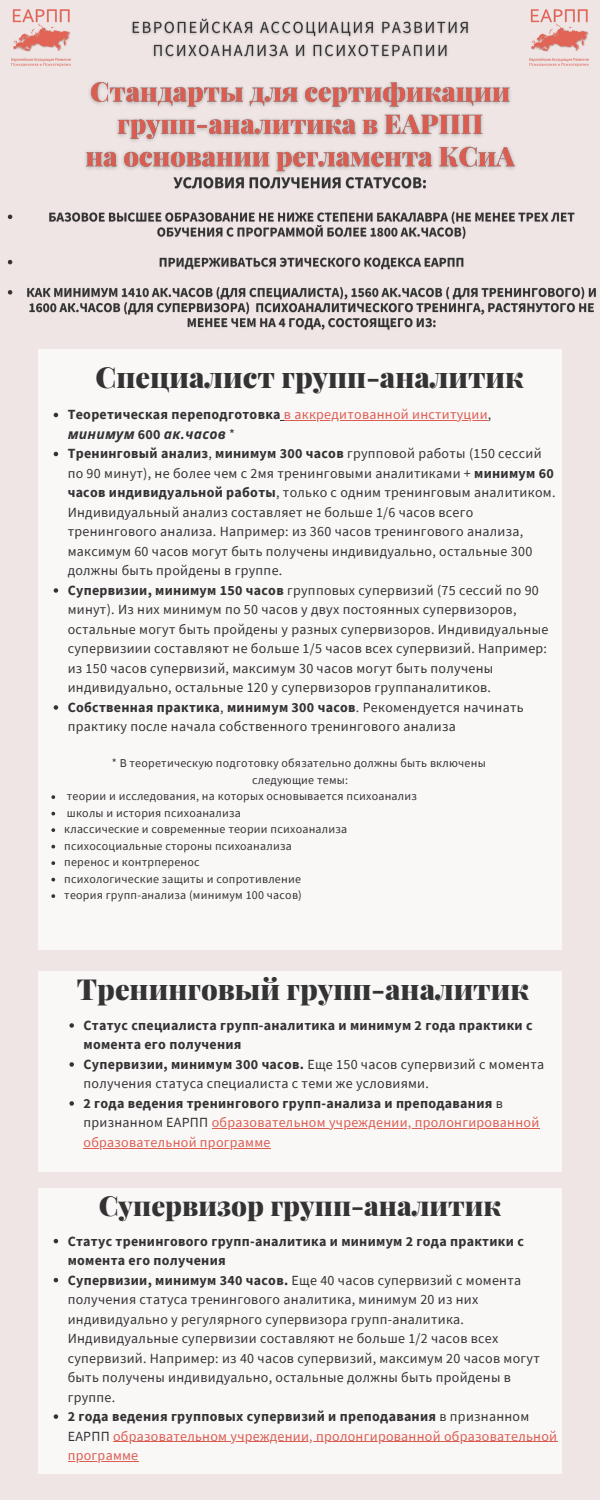
<style>
.page{position:relative;width:600px;height:1500px;background:#efe5e5}
.page>*{position:absolute;margin:0;border:0;box-sizing:border-box;transform-origin:0 0}
.t1{font:900 29.1px "Playfair Display";color:#333}
.t2{font:900 27.7px "Playfair Display";color:#333}
.t3{font:14px/19.5px "Source Sans Pro";letter-spacing:.02em;color:#333}
.t4{font:14px/19.5px "Source Sans Pro";letter-spacing:.02em;color:#db5d51}
.t5{font:700 14px/19.5px "Source Sans Pro";letter-spacing:.02em;color:#333}
.t6{font:12px "Source Sans Pro";letter-spacing:.02em;color:#333}
.s1{font-weight:400;color:#db5d51}
.s2{font-weight:400}
.s3{font-family:"Noto Sans";font-style:italic}
.s4{font-style:italic}
.s5{font-weight:700}
.s6{font-weight:700;color:#333}
.s7{color:#333}
</style>
<div class="page">
<div style="left:38px;top:349px;width:524px;height:601px;background:#faf7f7"></div>
<div style="left:38px;top:971px;width:524px;height:200px;background:#faf7f7"></div>
<div style="left:38px;top:1188px;width:523px;height:286px;background:#faf7f7"></div>
<img style="left:11px;top:9px;width:60px;height:58px">
<img style="left:131px;top:18px;width:338px;height:40px">
<img style="left:85px;top:81px;width:431px;height:90px">
<svg style="left:54px;top:413px;width:4px;height:4px"></svg>
<hr style="left:284px;top:420px;width:204px;height:1px;background:#db5d51">
<svg style="left:54px;top:452px;width:4px;height:4px"></svg>
<svg style="left:54px;top:588px;width:4px;height:5px"></svg>
<svg style="left:54px;top:705px;width:4px;height:5px"></svg>
<svg style="left:51px;top:795px;width:4px;height:4px"></svg>
<svg style="left:51px;top:812px;width:4px;height:3px"></svg>
<svg style="left:51px;top:828px;width:4px;height:4px"></svg>
<svg style="left:51px;top:845px;width:4px;height:3px"></svg>
<svg style="left:51px;top:861px;width:4px;height:4px"></svg>
<svg style="left:51px;top:878px;width:4px;height:3px"></svg>
<svg style="left:51px;top:894px;width:4px;height:4px"></svg>
<svg style="left:54px;top:1239px;width:4px;height:4px"></svg>
<svg style="left:54px;top:1278px;width:4px;height:4px"></svg>
<svg style="left:54px;top:1414px;width:4px;height:5px"></svg>
<hr style="left:113px;top:1441px;width:444px;height:1px;background:#db5d51">
<hr style="left:68px;top:1461px;width:71px;height:1px;background:#db5d51">
<svg style="left:69px;top:1023px;width:5px;height:5px"></svg>
<svg style="left:69px;top:1062px;width:5px;height:5px"></svg>
<svg style="left:69px;top:1101px;width:5px;height:5px"></svg>
<hr style="left:212px;top:1128px;width:328px;height:1px;background:#db5d51">
<hr style="left:84px;top:1148px;width:187px;height:1px;background:#db5d51">
<img style="left:7px;top:171px;width:589px;height:159px">
<img style="left:510px;top:9px;width:79px;height:83px">
<p class="t1" style="left:96px;top:356px;width:430px">Специалист групп-аналитик</p>
<p class="t5" style="left:68px;top:405px;width:425px">Теоретическая переподготовка <span class="s1">в аккредитованной институции</span><span class="s2">, </span><span class="s3">минимум</span> 600 <span class="s3">ак</span><span class="s4">.</span><span class="s3">часов</span> <span class="s2">*</span></p>
<p class="t3" style="left:68px;top:444px;width:489px"><span class="s5">Тренинговый анализ</span>, <span class="s5">минимум 300 часов</span> групповой работы (150 сессий по 90 минут), не более чем с 2мя тренинговыми аналитиками + <span class="s5">минимум 60 часов индивидуальной работы</span>, только с одним тренинговым аналитиком.<br>Индивидуальный анализ составляет не больше 1/6 часов всего тренингового анализа. Например: из 360 часов тренингового анализа, максимум 60 часов могут быть получены индивидуально, остальные 300 должны быть пройдены в группе.</p>
<p class="t3" style="left:68px;top:580px;width:482px"><span class="s5">Супервизии, минимум 150 часов</span> групповых супервизий (75 сессий по 90 минут). Из них минимум по 50 часов у двух постоянных супервизоров, остальные могут быть пройдены у разных супервизоров. Индивидуальные супервизиии составляют не больше 1/5 часов всех супервизий. Например: из 150 часов супервизий, максимум 30 часов могут быть получены индивидуально, остальные 120 у супервизоров группаналитиков.</p>
<p class="t3" style="left:68px;top:697px;width:457px"><span class="s5">Собственная практика</span>, <span class="s5">минимум 300 часов</span>. Рекомендуется начинать практику после начала собственного тренингового анализа</p>
<p class="t6" style="left:112px;top:756px;width:375px">* В теоретическую подготовку обязательно должны быть включены</p>
<p class="t6" style="left:252px;top:772px;width:98px">следующие темы:</p>
<p class="t6" style="left:67px;top:789px;width:352px">теории и исследования, на которых основывается психоанализ</p>
<p class="t6" style="left:67px;top:805px;width:176px">школы и история психоанализа</p>
<p class="t6" style="left:64px;top:822px;width:284px">классические и современные теории психоанализа</p>
<p class="t6" style="left:64px;top:838px;width:229px">психосоциальные стороны психоанализа</p>
<p class="t6" style="left:64px;top:855px;width:137px">перенос и контрперенос</p>
<p class="t6" style="left:64px;top:871px;width:238px">психологические защиты и сопротивление</p>
<p class="t6" style="left:64px;top:888px;width:239px">теория групп-анализа (минимум 100 часов)</p>
<p class="t1" style="left:77px;top:969px;width:454px">Тренинговый групп-аналитик</p>
<p class="t5" style="left:84px;top:1015px;width:451px">Статус специалиста групп-аналитика и минимум 2 года практики с момента его получения</p>
<p class="t3" style="left:84px;top:1054px;width:462px"><span class="s5">Супервизии, минимум 300 часов.</span> Еще 150 часов супервизий с момента получения статуса специалиста с теми же условиями.</p>
<p class="t4" style="left:84px;top:1093px;width:457px"><span class="s6">2 года ведения тренингового групп-анализа и преподавания</span> <span class="s7">в признанном ЕАРПП</span> образовательном учреждении, пролонгированной образовательной программе</p>
<p class="t2" style="left:99px;top:1186px;width:404px">Супервизор групп-аналитик</p>
<p class="t5" style="left:68px;top:1231px;width:458px">Статус тренингового групп-аналитика и минимум 2 года практики с момента его получения</p>
<p class="t3" style="left:68px;top:1270px;width:474px"><span class="s5">Супервизии, минимум 340 часов.</span> Еще 40 часов супервизий с момента получения статуса тренингового аналитика, минимум 20 из них индивидуально у регулярного супервизора групп-аналитика.<br>Индивидуальные супервизии составляют не больше 1/2 часов всех супервизий. Например: из 40 часов супервизий, максимум 20 часов могут быть получены индивидуально, остальные должны быть пройдены в группе.</p>
<p class="t4" style="left:68px;top:1406px;width:491px"><span class="s6">2 года ведения групповых супервизий и преподавания</span> <span class="s7">в признанном<br>ЕАРПП</span> образовательном учреждении, пролонгированной образовательной программе</p>
</div>
